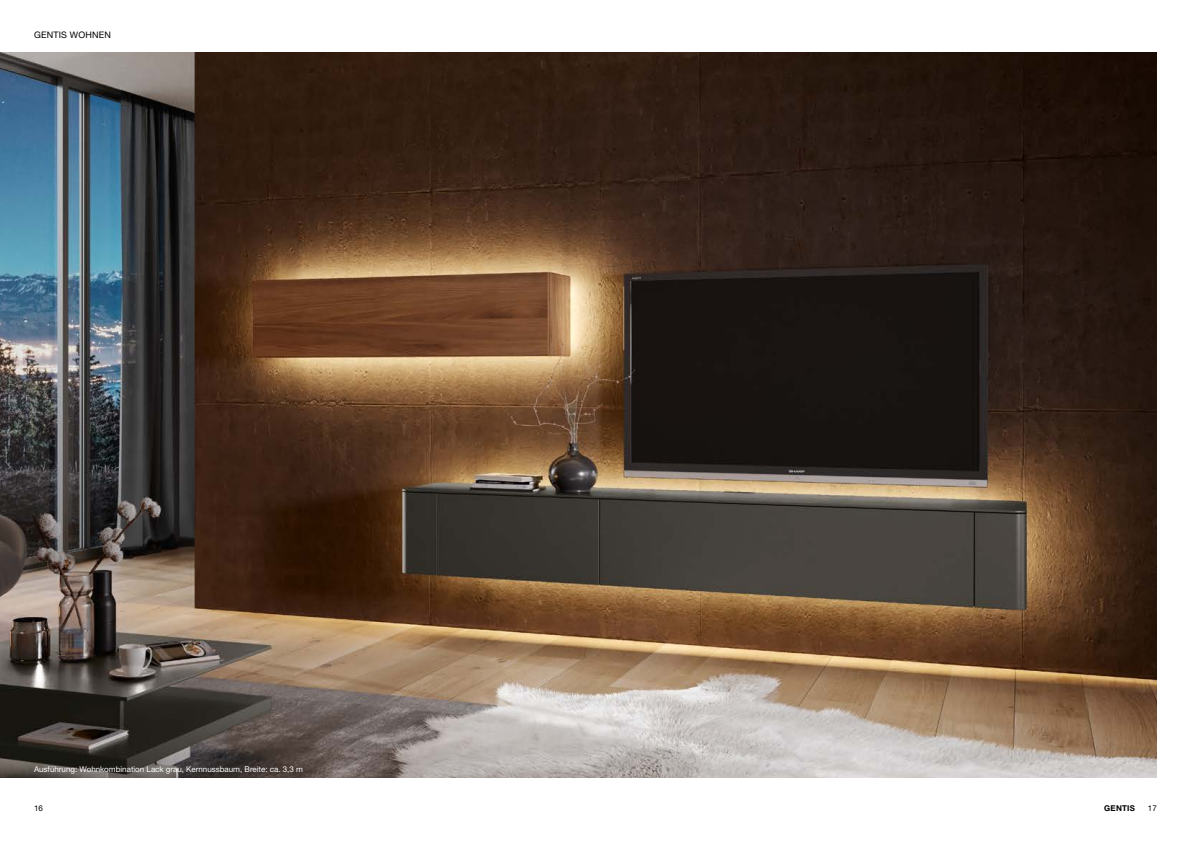
<style>
.page{position:relative;width:1191px;height:842px;background:#fff}
.page>*{position:absolute;margin:0;border:0;box-sizing:border-box;transform-origin:0 0}
.t1{font:9px "Helvetica Neue LTW1 G";letter-spacing:.02em;color:#000}
.t2{font:8px "Helvetica Neue LTW1 G";color:#fff}
.t3{font:700 8px "Helvetica Neue LTW1 G";letter-spacing:.035em;color:#000}
.t4{font:8px "Helvetica Neue LTW1 G";color:#000}
</style>
<div class="page">
<img style="left:0;top:52px;width:1157px;height:725px">
<p class="t1" style="left:34px;top:29px;width:78px">GENTIS WOHNEN</p>
<p class="t2" style="left:34px;top:764px;width:270px">Ausführung: Wohnkombination Lack grau, Kernnussbaum, Breite: ca. 3,3 m</p>
<p class="t4" style="left:34px;top:803px;width:11px">16</p>
<p class="t3" style="left:1104px;top:803px;width:32px">GENTIS</p>
<p class="t4" style="left:1147px;top:803px;width:11px">17</p>
</div>
